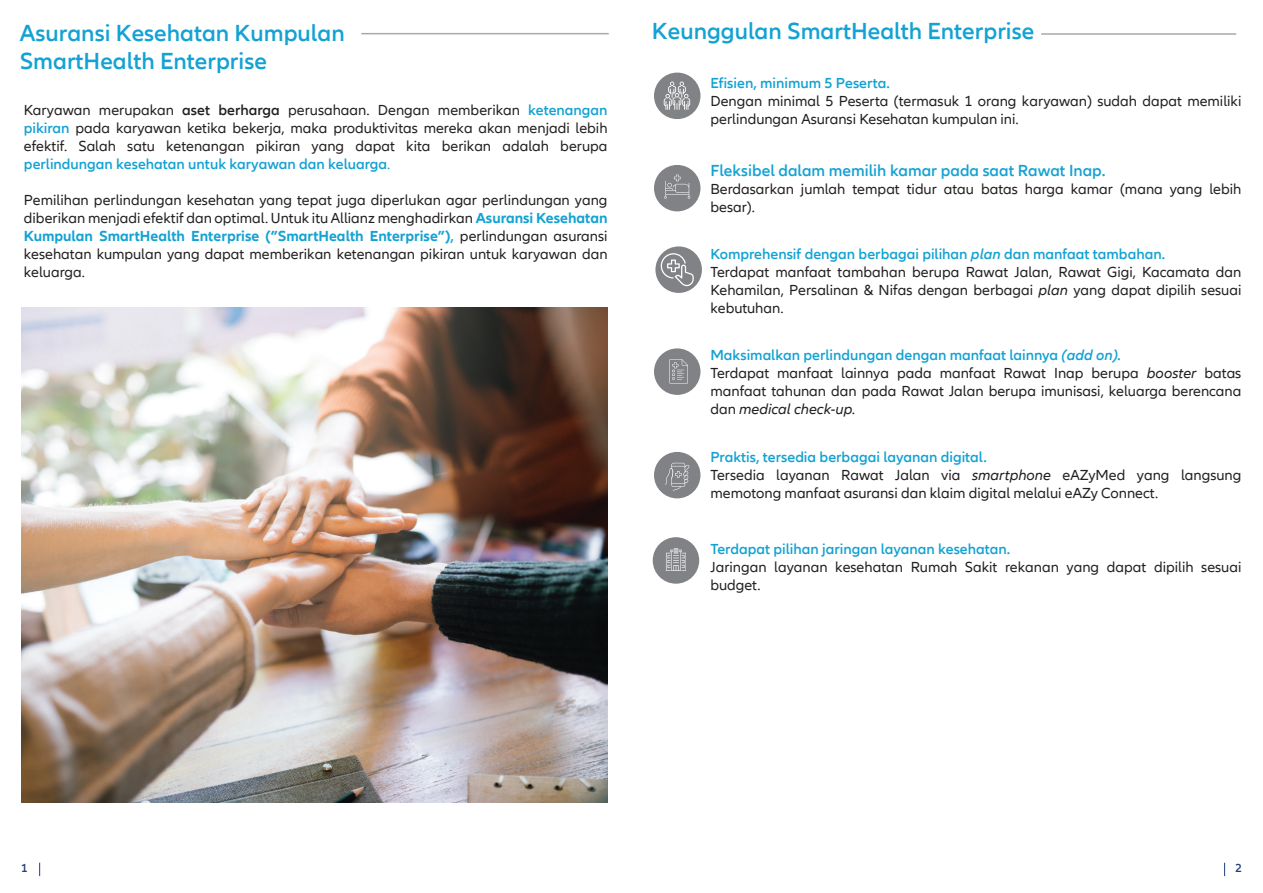
<style>
.page{position:relative;width:1263px;height:893px;background:#fff}
.page>*{position:absolute;margin:0;border:0;box-sizing:border-box;transform-origin:0 0}
.t1{font:600 24px/28.8px "Allianz Neo";color:#13a2d3}
.t2{font:600 16.5px "Allianz Neo";color:#13a2d3}
.t3{font:15px/18px "Allianz Neo";color:#231f20}
.t4{font:600 15px "Allianz Neo";color:#13a2d3}
.t5{font:600 12px "Allianz Neo";color:#213d7c}
.s1{font-weight:600}
.s2{font-weight:600;color:#13a2d3}
.s3{color:#13a2d3}
.s4{font-weight:700;color:#13a2d3}
.s5{font-weight:600;font-style:italic;color:#13a2d3}
.s6{font-style:italic}
</style>
<div class="page">
<hr style="left:1041px;top:33px;width:195px;height:2px;background:#a8a9ad">
<img style="left:21px;top:307px;width:587px;height:495px">
<hr style="left:361px;top:33px;width:248px;height:1px;background:#a8a9ad">
<svg style="left:39px;top:863px;width:1px;height:13px"></svg>
<svg style="left:1224px;top:863px;width:1px;height:13px"></svg>
<div style="left:654px;top:165px;width:46px;height:46px;background:#808285;border-radius:50%"></div>
<svg style="left:664px;top:175px;width:26px;height:24px"></svg>
<div style="left:654px;top:452px;width:46px;height:46px;background:#808285;border-radius:50%"></div>
<svg style="left:665px;top:463px;width:24px;height:28px"></svg>
<div style="left:655px;top:246px;width:47px;height:47px;background:#808285;border-radius:50%"></div>
<svg style="left:661px;top:253px;width:33px;height:33px"></svg>
<div style="left:654px;top:348px;width:46px;height:47px;background:#808285;border-radius:50%"></div>
<svg style="left:669px;top:359px;width:19px;height:24px"></svg>
<div style="left:654px;top:73px;width:46px;height:46px;background:#808285;border-radius:50%"></div>
<svg style="left:664px;top:82px;width:26px;height:28px"></svg>
<div style="left:653px;top:537px;width:46px;height:47px;background:#808285;border-radius:50%"></div>
<img style="left:666px;top:548px;width:20px;height:23px">
<h1 class="t1" style="left:20px;top:19px;width:326px">Asuransi Kesehatan Kumpulan<br>SmartHealth Enterprise</h1>
<p class="t3" style="left:24px;top:102px;width:585px;text-align:justify">Karyawan merupakan <span class="s1">aset berharga</span> perusahaan. Dengan memberikan <span class="s2">ketenangan pikiran</span> pada karyawan ketika bekerja, maka produktivitas mereka akan menjadi lebih efektif. Salah satu ketenangan pikiran yang dapat kita berikan adalah berupa <span class="s2">perlindungan kesehatan untuk karyawan dan keluarga</span><span class="s3">.</span></p>
<p class="t3" style="left:24px;top:192px;width:585px;text-align:justify">Pemilihan perlindungan kesehatan yang tepat juga diperlukan agar perlindungan yang diberikan menjadi efektif dan optimal. Untuk itu Allianz menghadirkan <span class="s4">Asuransi Kesehatan Kumpulan SmartHealth Enterprise (”SmartHealth Enterprise”)</span><span class="s2">,</span> perlindungan asuransi kesehatan kumpulan yang dapat memberikan ketenangan pikiran untuk karyawan dan keluarga.</p>
<h1 class="t1" style="left:652px;top:18px;width:384px">Keunggulan SmartHealth Enterprise</h1>
<p class="t4" style="left:710px;top:74px;width:181px">Efisien, minimum 5 Peserta.</p>
<p class="t3" style="left:710px;top:92px;width:532px">Dengan minimal 5 Peserta (termasuk 1 orang karyawan) sudah dapat memiliki perlindungan Asuransi Kesehatan kumpulan ini.</p>
<p class="t2" style="left:710px;top:161px;width:396px">Fleksibel dalam memilih kamar pada saat Rawat Inap.</p>
<p class="t3" style="left:710px;top:180px;width:532px">Berdasarkan jumlah tempat tidur atau batas harga kamar (mana yang lebih besar).</p>
<p class="t3" style="left:710px;top:245px;width:532px"><span class="s2">Komprehensif dengan berbagai pilihan</span> <span class="s5">plan</span> <span class="s2">dan manfaat tambahan.<br></span>Terdapat manfaat tambahan berupa Rawat Jalan, Rawat Gigi, Kacamata dan Kehamilan, Persalinan &amp; Nifas dengan berbagai <span class="s6">plan</span> yang dapat dipilih sesuai kebutuhan.</p>
<p class="t3" style="left:710px;top:347px;width:532px"><span class="s2">Maksimalkan perlindungan dengan manfaat lainnya</span> <span class="s5">(add on).<br></span>Terdapat manfaat lainnya pada manfaat Rawat Inap berupa <span class="s6">booster</span> batas manfaat tahunan dan pada Rawat Jalan berupa imunisasi, keluarga berencana dan <span class="s6">medical check-up.</span></p>
<p class="t3" style="left:710px;top:449px;width:532px"><span class="s2">Praktis, tersedia berbagai layanan digital.<br></span>Tersedia layanan Rawat Jalan via <span class="s6">smartphone</span> eAZyMed yang langsung memotong manfaat asuransi dan klaim digital melalui eAZy Connect.</p>
<p class="t4" style="left:710px;top:541px;width:301px">Terdapat pilihan jaringan layanan kesehatan.</p>
<p class="t3" style="left:710px;top:559px;width:532px">Jaringan layanan kesehatan Rumah Sakit rekanan yang dapat dipilih sesuai budget.</p>
<p class="t5" style="left:21px;top:861px;width:8px">1</p>
<p class="t5" style="left:1235px;top:861px;width:8px">2</p>
</div>
